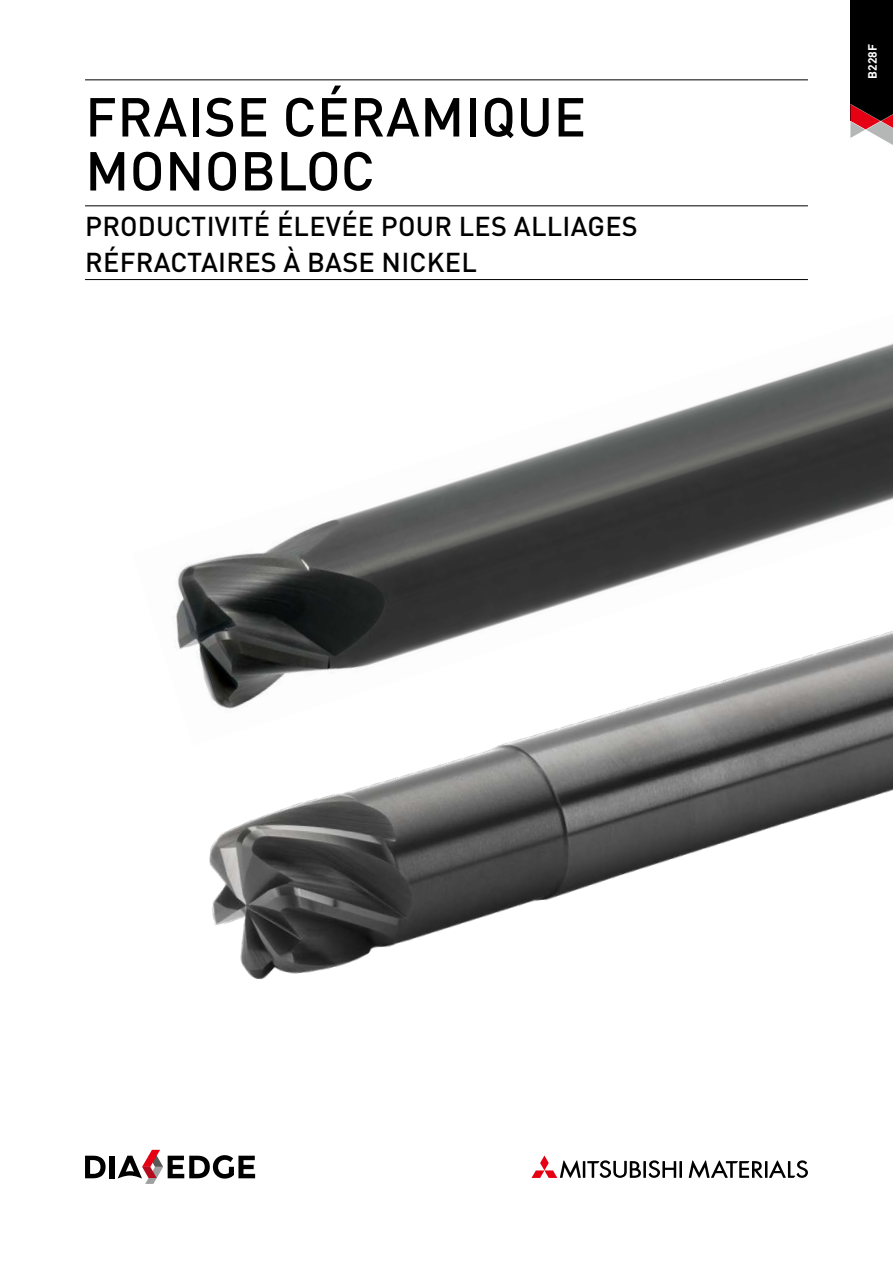
<style>
.page{position:relative;width:893px;height:1263px;background:#fff}
.page>*{position:absolute;margin:0;border:0;box-sizing:border-box;transform-origin:0 0}
.MHG_Headline_36_36pt{font:500 54px/54px "DIN Pro";letter-spacing:.01em;color:#000}
.MHG_Subline_18_24pt{font:500 27px/36px "DIN Pro";letter-spacing:.01em;color:#000}
.MHG_Register_Marker{font:700 12px "DIN Pro";color:#fff}
</style>
<div class="page">
<div style="left:850px;top:0;width:43px;height:121px;background:#000"></div>
<svg style="left:850px;top:104px;width:43px;height:41px"></svg>
<hr style="left:679px;top:1161px;width:3px;height:17px;background:#000">
<hr style="left:643px;top:1161px;width:3px;height:17px;background:#000">
<svg style="left:649px;top:1160px;width:27px;height:18px"></svg>
<svg style="left:689px;top:1160px;width:119px;height:18px"></svg>
<svg style="left:531px;top:1155px;width:110px;height:23px"></svg>
<svg style="left:85px;top:1156px;width:21px;height:22px"></svg>
<div style="left:110px;top:1156px;width:5px;height:22px;background:#000"></div>
<svg style="left:118px;top:1150px;width:137px;height:34px"></svg>
<img style="left:209px;top:746px;width:684px;height:234px">
<img style="left:176px;top:343px;width:717px;height:403px">
<hr style="left:85px;top:279px;width:723px;height:1px;background:#000">
<hr style="left:85px;top:79px;width:723px;height:1px;background:#000">
<hr style="left:85px;top:205px;width:723px;height:1px;background:#000">
<p class="MHG_Headline_36_36pt" style="left:85px;top:84px;width:502px">FRAISE CÉRAMIQUE<br>MONOBLOC</p>
<p class="MHG_Subline_18_24pt" style="left:85px;top:205px;width:554px">PRODUCTIVITÉ ÉLEVÉE POUR LES ALLIAGES<br>RÉFRACTAIRES À BASE NICKEL</p>
<p class="MHG_Register_Marker" style="left:862px;top:79px;width:36px;rotate:-90deg">B228F</p>
</div>
